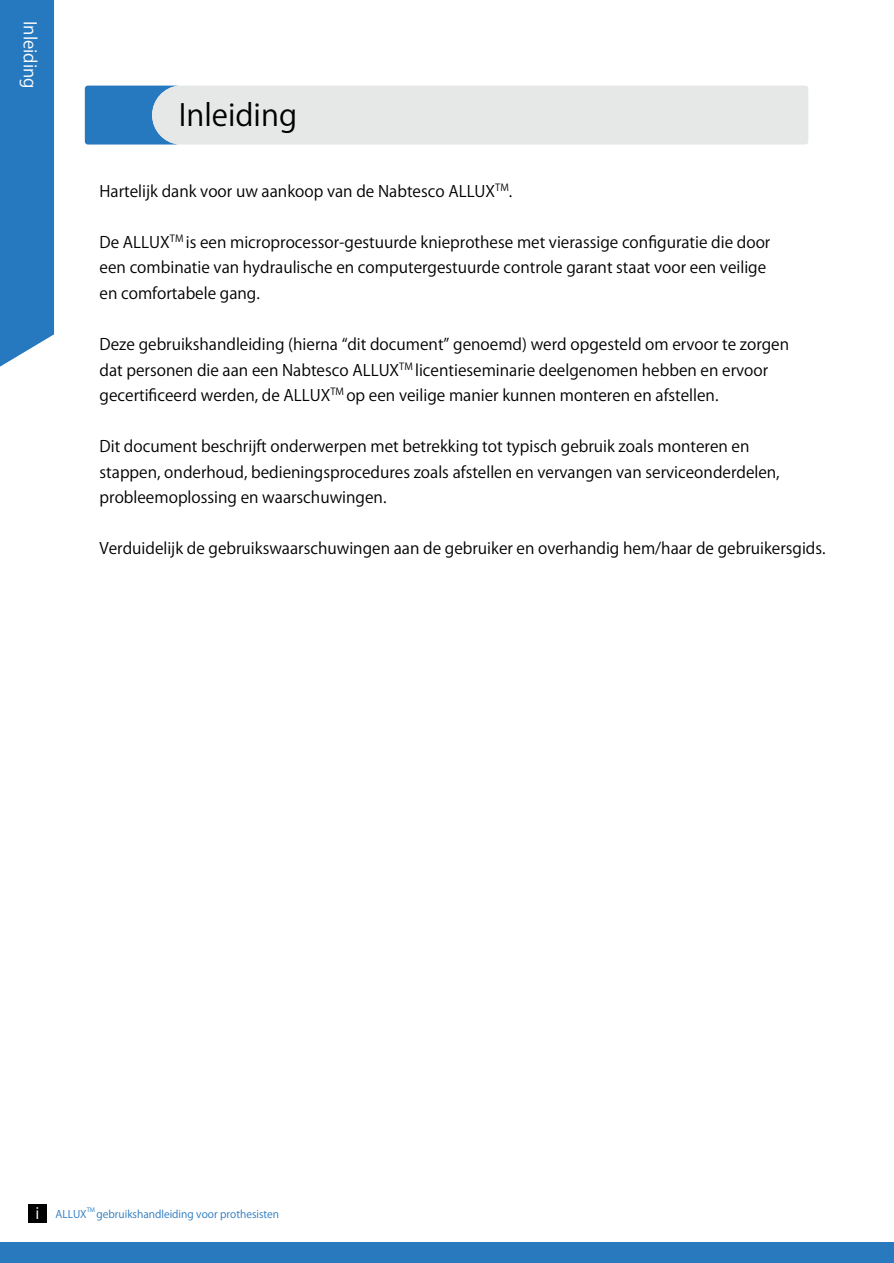
<style>
.page{position:relative;width:894px;height:1263px;background:#fff}
.page>*{position:absolute;margin:0;border:0;box-sizing:border-box;transform-origin:0 0}
.t1{font:30px "Koz Go Pr 6 N";color:#000}
.t2{font:17.25px "Koz Go Pr 6 N";color:#fff}
.t3{font:15.75px/25.5px "Koz Go Pr 6 N";color:#000}
.t4{font:15.75px "Koz Go Pr 6 N";color:#fff}
.t5{font:10.5px "Koz Go Pr 6 N";color:#2779bf}
.t6{font:6px "Koz Go Pr 6 N";color:#2779bf}
</style>
<div class="page">
<svg style="left:85px;top:86px;width:723px;height:58px;background:#d2dce3"></svg>
<div style="left:0;top:1241px;width:893px;height:22px;background:#2979be"></div>
<div style="left:28px;top:1204px;width:18px;height:18px;background:#000"></div>
<div style="left:0;top:0;width:54px;height:367px;background:#2678bf"></div>
<p class="t2" style="left:40px;top:21px;width:69px;rotate:90deg">Inleiding</p>
<h1 class="t1" style="left:179px;top:98px;width:120px">Inleiding</h1>
<p class="t3" style="left:99px;top:178px;width:414px">Hartelijk dank voor uw aankoop van de Nabtesco ALLUX<sup>TM</sup>.</p>
<p class="t3" style="left:99px;top:229px;width:672px">De ALLUX<sup>TM</sup> is een microprocessor-gestuurde knieprothese met vierassige configuratie die door een combinatie van hydraulische en computergestuurde controle garant staat voor een veilige en comfortabele gang.</p>
<p class="t3" style="left:99px;top:332px;width:691px">Deze gebruikshandleiding (hierna “dit document” genoemd) werd opgesteld om ervoor te zorgen dat personen die aan een Nabtesco ALLUX<sup>TM</sup> licentieseminarie deelgenomen hebben en ervoor gecertificeerd werden, de ALLUX<sup>TM</sup> op een veilige manier kunnen monteren en afstellen.</p>
<p class="t3" style="left:99px;top:434px;width:681px">Dit document beschrijft onderwerpen met betrekking tot typisch gebruik zoals monteren en stappen, onderhoud, bedieningsprocedures zoals afstellen en vervangen van serviceonderdelen, probleemoplossing en waarschuwingen.</p>
<p class="t3" style="left:99px;top:536px;width:727px">Verduidelijk de gebruikswaarschuwingen aan de gebruiker en overhandig hem/haar de gebruikersgids.</p>
<p class="t4" style="left:35px;top:1204px;width:5px">i</p>
<p class="t5" style="left:96px;top:1207px;width:184px">gebruikshandleiding voor prothesisten</p>
<p class="t5" style="left:55px;top:1207px;width:33px">ALLUX</p>
<p class="t6" style="left:87px;top:1206px;width:10px">TM</p>
</div>
